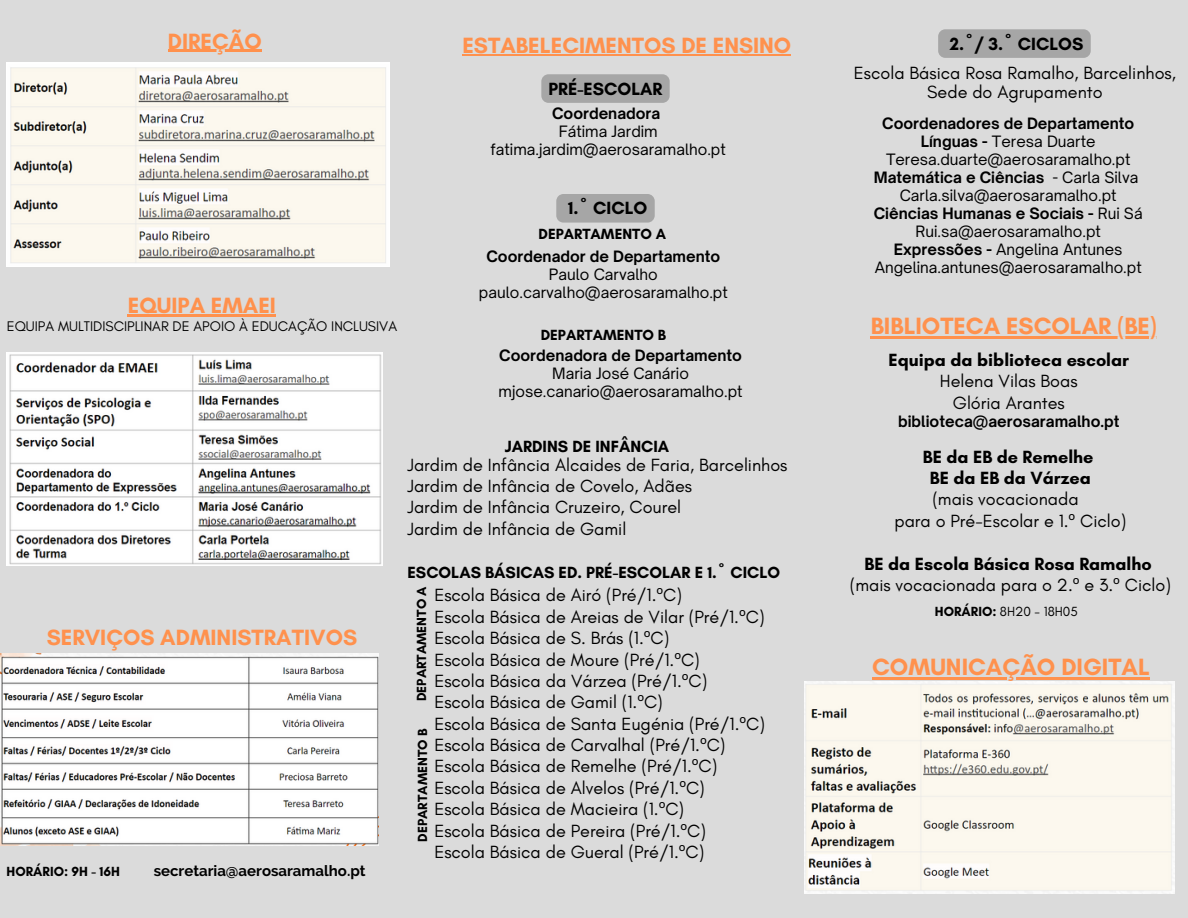
<style>
.page{position:relative;width:1188px;height:918px;background:#dbdbdb}
.page>*{position:absolute;margin:0;border:0;box-sizing:border-box;transform-origin:0 0}
.t1{font:700 24px "Glacial Indifference";color:#ff914d}
.t2{font:700 22.5px "Glacial Indifference";color:#ff914d}
.t3{font:18px/21.3px "Glacial Indifference";color:#000;text-align:center}
.t4{font:700 18px "Glacial Indifference";color:#000}
.t5{font:700 16.5px "Glacial Indifference";color:#000}
.t6{font:15px/18px "Open Sauce One";color:#000;text-align:center}
.t7{font:700 15px "Open Sauce One";color:#000}
.t8{font:700 15px "Raleway";color:#000}
.t9{font:700 15px "Glacial Indifference";color:#000}
.t10{font:14.25px "Glacial Indifference";color:#000}
.t11{font:700 13.5px "Glacial Indifference";color:#000}
.t12{font:13.5px "Glacial Indifference";color:#000}
.s1{font-family:"Noto Sans"}
.s2{font-weight:700}
.s3{font-weight:400}
</style>
<div class="page">
<img style="left:7px;top:62px;width:382px;height:205px">
<img style="left:7px;top:352px;width:375px;height:213px">
<img style="left:0;top:654px;width:379px;height:191px">
<img style="left:804px;top:682px;width:370px;height:211px">
<hr style="left:168px;top:50px;width:94px;height:2px;background:#ff914d">
<hr style="left:128px;top:314px;width:148px;height:2px;background:#ff914d">
<hr style="left:462px;top:54px;width:329px;height:1px;background:#ff914d">
<div style="left:541px;top:74px;width:129px;height:29px;background:#a6a6a6;border-radius:7px"></div>
<div style="left:938px;top:29px;width:153px;height:29px;background:#a6a6a6;border-radius:7px"></div>
<hr style="left:872px;top:677px;width:278px;height:3px;background:#ff914d">
<hr style="left:871px;top:337px;width:286px;height:2px;background:#ff914d">
<div style="left:556px;top:194px;width:99px;height:29px;background:#a6a6a6"></div>
<h5 class="t2" style="left:168px;top:27px;width:95px">DIREÇÃO</h5>
<h4 class="t2" style="left:462px;top:32px;width:330px">ESTABELECIMENTOS DE ENSINO</h4>
<h6 class="t4" style="left:549px;top:78px;width:115px">PRÉ-ESCOLAR</h6>
<h4 class="t7" style="left:552px;top:104px;width:110px">Coordenadora</h4>
<h3 class="t6" style="left:559px;top:122px;width:100px">Fátima Jardim</h3>
<h3 class="t6" style="left:491px;top:140px;width:237px">fatima.jardim@aerosaramalho.pt</h3>
<p class="t2" style="left:128px;top:292px;width:150px">EQUIPA EMAEI</p>
<p class="t10" style="left:7px;top:317px;width:392px">EQUIPA MULTIDISCIPLINAR DE APOIO À EDUCAÇÃO INCLUSIVA</p>
<p class="t4" style="left:568px;top:197px;width:81px">1.º CICLO</p>
<h3 class="t9" style="left:539px;top:225px;width:129px">DEPARTAMENTO A</h3>
<h3 class="t7" style="left:486px;top:247px;width:235px">Coordenador de Departamento</h3>
<h3 class="t6" style="left:549px;top:265px;width:110px">Paulo Carvalho</h3>
<h5 class="t6" style="left:479px;top:283px;width:250px">paulo.carvalho@aerosaramalho.pt</h5>
<h6 class="t9" style="left:541px;top:326px;width:127px">DEPARTAMENTO B</h6>
<h1 class="t7" style="left:499px;top:346px;width:244px">Coordenadora de Departamento</h1>
<p class="t6" style="left:499px;top:364px;width:246px">Maria José Canário mjose.canario@aerosaramalho.pt</p>
<h1 class="t2" style="left:47px;top:623px;width:312px">SERVIÇOS ADMINISTRATIVOS</h1>
<h2 class="t11" style="left:7px;top:863px;width:115px">HORÁRIO: 9H - 16H</h2>
<p class="t8" style="left:154px;top:862px;width:213px">secretaria@aerosaramalho.pt</p>
<p class="t5" style="left:505px;top:436px;width:166px">JARDINS DE INFÂNCIA</p>
<h2 class="t3" style="left:407px;top:454px;width:382px">Jardim de Infância Alcaides de Faria, Barcelinhos</h2>
<p class="t3" style="left:407px;top:475px;width:286px">Jardim de Infância de Covelo, Adães</p>
<p class="t3" style="left:407px;top:496px;width:275px">Jardim de Infância Cruzeiro, Courel</p>
<p class="t3" style="left:407px;top:518px;width:220px">Jardim de Infância de Gamil</p>
<h2 class="t5" style="left:407px;top:562px;width:374px">ESCOLAS BÁSICAS ED. PRÉ-ESCOLAR E 1.º CICLO</h2>
<h4 class="t11" style="left:413px;top:701px;width:116px;rotate:-90deg">DEPARTAMENTO A</h4>
<h3 class="t11" style="left:414px;top:842px;width:114px;rotate:-90deg">DEPARTAMENTO B</h3>
<h4 class="t3" style="left:434px;top:585px;width:332px;text-align:left">Escola Básica de Airó (Pré/1.<span class="s1">º</span>C)<br>Escola Básica de Areias de Vilar (Pré/1.<span class="s1">º</span>C)<br>Escola Básica de S. Brás (1.<span class="s1">º</span>C)<br>Escola Básica de Moure (Pré/1.<span class="s1">º</span>C)<br>Escola Básica da Várzea (Pré/1.<span class="s1">º</span>C)<br>Escola Básica de Gamil (1.<span class="s1">º</span>C)<br>Escola Básica de Santa Eugénia (Pré/1.<span class="s1">º</span>C)</h4>
<p class="t3" style="left:434px;top:734px;width:293px;text-align:left">Escola Básica de Carvalhal (Pré/1.<span class="s1">º</span>C)<br>Escola Básica de Remelhe (Pré/1.<span class="s1">º</span>C)<br>Escola Básica de Alvelos (Pré/1.<span class="s1">º</span>C)<br>Escola Básica de Macieira (1.<span class="s1">º</span>C)<br>Escola Básica de Pereira (Pré/1.<span class="s1">º</span>C)</p>
<p class="t3" style="left:434px;top:841px;width:271px">Escola Básica de Gueral (Pré/1.<span class="s1">º</span>C)</p>
<h4 class="t4" style="left:950px;top:33px;width:135px">2.º/ 3.º CICLOS</h4>
<p class="t3" style="left:854px;top:62px;width:324px">Escola Básica Rosa Ramalho, Barcelinhos,</p>
<p class="t3" style="left:927px;top:81px;width:177px">Sede do Agrupamento</p>
<h3 class="t7" style="left:882px;top:114px;width:254px">Coordenadores de Departamento</h3>
<p class="t6" style="left:921px;top:132px;width:176px"><span class="s2">Línguas -</span> Teresa Duarte</p>
<p class="t6" style="left:886px;top:150px;width:246px">Teresa.duarte@aerosaramalho.pt</p>
<p class="t7" style="left:874px;top:168px;width:266px">Matemática e Ciências <span class="s3">- Carla Silva</span></p>
<p class="t6" style="left:900px;top:186px;width:218px">Carla.silva@aerosaramalho.pt</p>
<p class="t7" style="left:874px;top:204px;width:270px">Ciências Humanas e Sociais - <span class="s3">Rui Sá</span></p>
<p class="t6" style="left:916px;top:222px;width:187px">Rui.sa@aerosaramalho.pt</p>
<p class="t6" style="left:894px;top:240px;width:230px"><span class="s2">Expressões -</span> Angelina Antunes</p>
<p class="t6" style="left:875px;top:258px;width:269px">Angelina.antunes@aerosaramalho.pt</p>
<h2 class="t1" style="left:871px;top:312px;width:288px">BIBLIOTECA ESCOLAR (BE)</h2>
<h3 class="t3" style="left:888px;top:349px;width:242px"><span class="s2">Equipa da biblioteca escolar<br></span>Helena Vilas Boas<br>Glória Arantes</h3>
<h3 class="t7" style="left:898px;top:412px;width:223px">biblioteca@aerosaramalho.pt</h3>
<h3 class="t3" style="left:894px;top:446px;width:233px"><span class="s2">BE da EB de Remelhe<br>BE da EB da Várzea<br></span>(mais vocacionada<br>para o Pré-Escolar e 1.<span class="s1">º</span> Ciclo)</h3>
<h3 class="t3" style="left:850px;top:553px;width:323px"><span class="s2">BE da Escola Básica Rosa Ramalho </span>(mais vocacionada para o 2.<span class="s1">º</span> e 3.<span class="s1">º</span> Ciclo)</h3>
<h1 class="t12" style="left:935px;top:603px;width:144px"><span class="s2">HORÁRIO:</span> 8H20 - 18H05</h1>
<p class="t1" style="left:872px;top:652px;width:279px">COMUNICAÇÃO DIGITAL</p>
</div>
